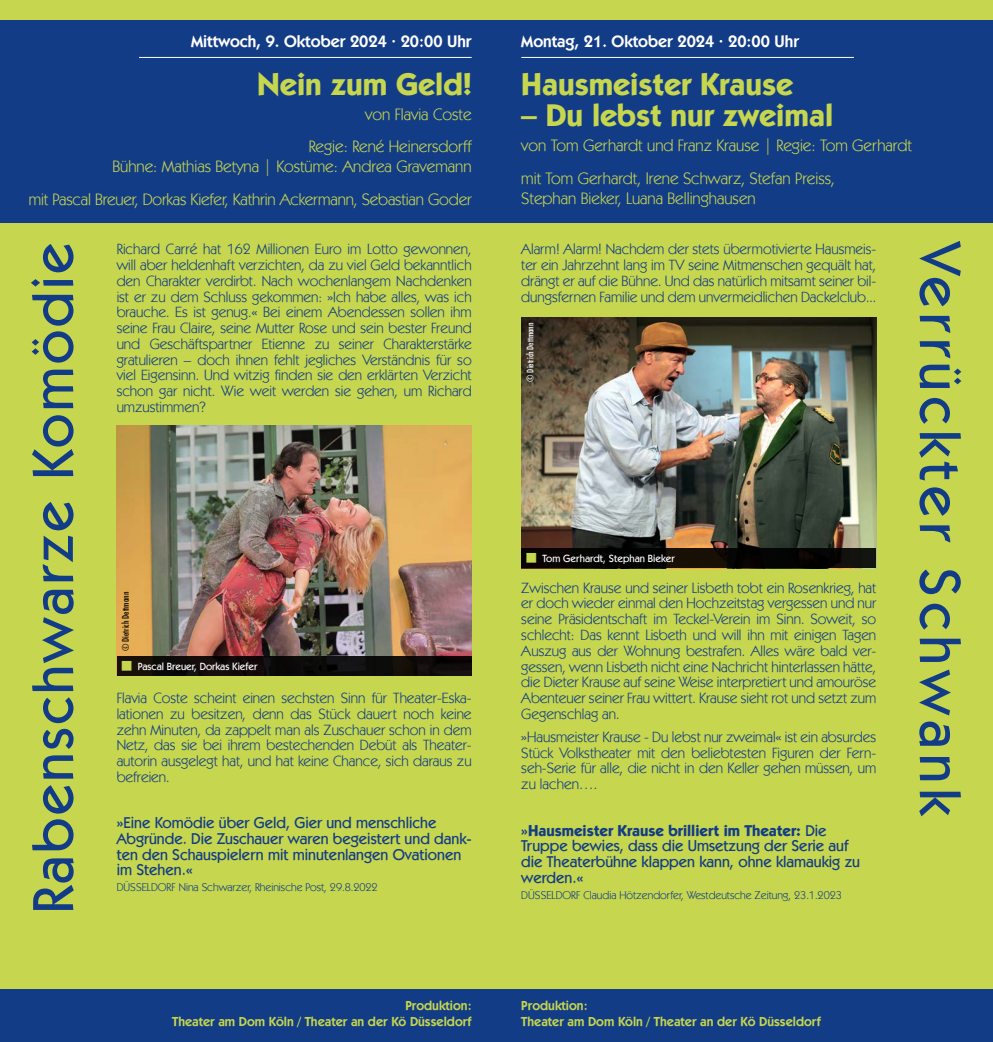
<style>
.page{position:relative;width:993px;height:1042px;background:#fff}
.page>*{position:absolute;margin:0;border:0;box-sizing:border-box;transform-origin:0 0}
.t1{font:500 57.75px "Kabel IT Cby BT";letter-spacing:.05em;color:#133c86}
.t2{font:500 57.75px "Kabel IT Cby BT";letter-spacing:.1em;color:#133c86}
.t3{font:700 31.5px "Kabel IT Cby BT";color:#c6d64f}
.t4{font:16.62px/32.4px "Kabel IT Cby BT";color:#c6d64f;text-align:right}
.t5{font:600 16.62px "Kabel IT Cby BT";color:#fff}
.t6{font:500 15.75px/15.8px "Kabel IT Cby BT";color:#133c86}
.t7{font:14.88px/15.8px "Kabel IT Cby BT";color:#133c86;text-align:justify}
.t8{font:600 13.12px/15.8px "Kabel IT Cby BT";color:#c6d64f;text-align:right}
.t9{font:11.38px "Kabel IT Cby BT";color:#133c86}
.t10{font:500 10.5px "Kabel IT Cby BT";color:#fff}
.t11{font:500 condensed 8.75px "Futura";color:#000}
.t12{font:500 condensed 8.75px "Futura";color:#fff}
.s1{color:#c6d64f}
.s2{font-weight:700}
</style>
<div class="page">
<div style="left:0;top:0;width:992px;height:1042px;background:#c6d64f"></div>
<div style="left:0;top:20px;width:992px;height:203px;background:#133c86"></div>
<hr style="left:139px;top:57px;width:332px;height:1px;background:#fff">
<hr style="left:521px;top:57px;width:332px;height:1px;background:#fff">
<div style="left:0;top:990px;width:992px;height:52px;background:#133c86"></div>
<img style="left:117px;top:425px;width:354px;height:231px">
<div style="left:117px;top:656px;width:354px;height:20px;background:linear-gradient(to right,#110c09,#0e0c0c)"></div>
<img style="left:521px;top:317px;width:355px;height:231px">
<svg style="left:521px;top:548px;width:355px;height:20px;background:#090604"></svg>
<p class="t5" style="left:191px;top:31px;width:282px">Mittwoch, 9. Oktober 2024 · 20:00 Uhr</p>
<h2 class="t3" style="left:257px;top:64px;width:216px">Nein zum Geld!</h2>
<p class="t4" style="left:309px;top:98px;width:164px">von Flavia Coste<br>Regie: René Heinersdorff</p>
<p class="t4" style="left:29px;top:150px;width:444px">Bühne: Mathias Betyna | Kostüme: Andrea Gravemann<br>mit Pascal Breuer, Dorkas Kiefer, Kathrin Ackermann, Sebastian Goder</p>
<p class="t5" style="left:521px;top:31px;width:279px">Montag, 21. Oktober 2024 · 20:00 Uhr</p>
<h2 class="t3" style="left:521px;top:64px;width:273px">Hausmeister Krause</h2>
<h2 class="t3" style="left:521px;top:96px;width:313px">– Du lebst nur zweimal</h2>
<p class="t4" style="left:521px;top:129px;width:392px;text-align:left">von Tom Gerhardt und Franz Krause | Regie: Tom Gerhardt mit Tom Gerhardt, Irene Schwarz, Stefan Preiss,</p>
<p class="t4" style="left:521px;top:181px;width:236px">Stephan Bieker, Luana Bellinghausen</p>
<h1 class="t1" style="left:17px;top:913px;width:671px;rotate:-90deg">Rabenschwarze Komödie</h1>
<p class="t7" style="left:117px;top:241px;width:356px">Richard Carré hat 162 Millionen Euro im Lotto gewonnen,</p>
<h1 class="t2" style="left:975px;top:243px;width:575px;rotate:90deg">Verrückter Schwank</h1>
<p class="t7" style="left:521px;top:241px;width:356px">Alarm! Alarm! Nachdem der stets übermotivierte Hausmeis&shy;ter ein Jahrzehnt lang im TV seine Mitmenschen gequält hat, drängt er auf die Bühne. Und das natürlich mitsamt seiner bil&shy;dungsfernen Familie und dem unvermeidlichen Dackelclub...</p>
<p class="t7" style="left:117px;top:257px;width:356px">will aber heldenhaft verzichten, da zu viel Geld bekanntlich den Charakter verdirbt. Nach wochenlangem Nachdenken ist er zu dem Schluss gekommen: »Ich habe alles, was ich brauche. Es ist genug.« Bei einem Abendessen sollen ihm seine Frau Claire, seine Mutter Rose und sein bester Freund und Geschäftspartner Etienne zu seiner Charakterstärke gratulieren – doch ihnen fehlt jegliches Verständnis für so viel Eigensinn. Und witzig finden sie den erklärten Verzicht schon gar nicht. Wie weit werden sie gehen, um Richard umzustimmen?</p>
<p class="t12" style="left:524px;top:382px;width:61px;rotate:-90deg">© Dietrich Dettmann</p>
<p class="t10" style="left:526px;top:552px;width:150px"><span class="s1">■</span> Tom Gerhardt, Stephan Bieker</p>
<p class="t7" style="left:521px;top:579px;width:356px">Zwischen Krause und seiner Lisbeth tobt ein Rosenkrieg, hat er doch wieder einmal den Hochzeitstag vergessen und nur seine Präsidentschaft im Teckel-Verein im Sinn. Soweit, so schlecht: Das kennt Lisbeth und will ihn mit einigen Tagen Auszug aus der Wohnung bestrafen. Alles wäre bald ver&shy;gessen, wenn Lisbeth nicht eine Nachricht hinterlassen hätte, die Dieter Krause auf seine Weise interpretiert und amouröse Abenteuer seiner Frau wittert. Krause sieht rot und setzt zum Gegenschlag an.</p>
<p class="t7" style="left:521px;top:729px;width:356px">»Hausmeister Krause - Du lebst nur zweimal« ist ein absurdes Stück Volkstheater mit den beliebtesten Figuren der Fern&shy;seh-Serie für alle, die nicht in den Keller gehen müssen, um zu lachen….</p>
<p class="t6" style="left:521px;top:822px;width:340px">»<span class="s2">Hausmeister Krause brilliert im Theater:</span> Die Truppe bewies, dass die Umsetzung der Serie auf die Theaterbühne klappen kann, ohne klamaukig zu werden.«</p>
<p class="t9" style="left:521px;top:887px;width:322px">DÜSSELDORF Claudia Hötzendorfer, Westdeutsche Zeitung, 23.1.2023</p>
<p class="t11" style="left:120px;top:651px;width:61px;rotate:-90deg">© Dietrich Dettmann</p>
<p class="t10" style="left:122px;top:660px;width:137px"><span class="s1">■</span> Pascal Breuer, Dorkas Kiefer</p>
<p class="t7" style="left:117px;top:690px;width:356px">Flavia Coste scheint einen sechsten Sinn für Theater-Eska&shy;lationen zu besitzen, denn das Stück dauert noch keine zehn Minuten, da zappelt man als Zuschauer schon in dem Netz, das sie bei ihrem bestechenden Debüt als Theater&shy;autorin ausgelegt hat, und hat keine Chance, sich daraus zu befreien.</p>
<p class="t6" style="left:117px;top:814px;width:356px">»Eine Komödie über Geld, Gier und menschliche Abgründe. Die Zuschauer waren begeistert und dank&shy;ten den Schauspielern mit minutenlangen Ovationen im Stehen.«</p>
<p class="t9" style="left:117px;top:880px;width:262px">DÜSSELDORF Nina Schwarzer, Rheinische Post, 29.8.2022</p>
<p class="t8" style="left:172px;top:997px;width:301px">Produktion:<br>Theater am Dom Köln / Theater an der Kö Düsseldorf</p>
<p class="t8" style="left:521px;top:997px;width:301px;text-align:left">Produktion:<br>Theater am Dom Köln / Theater an der Kö Düsseldorf</p>
</div>
